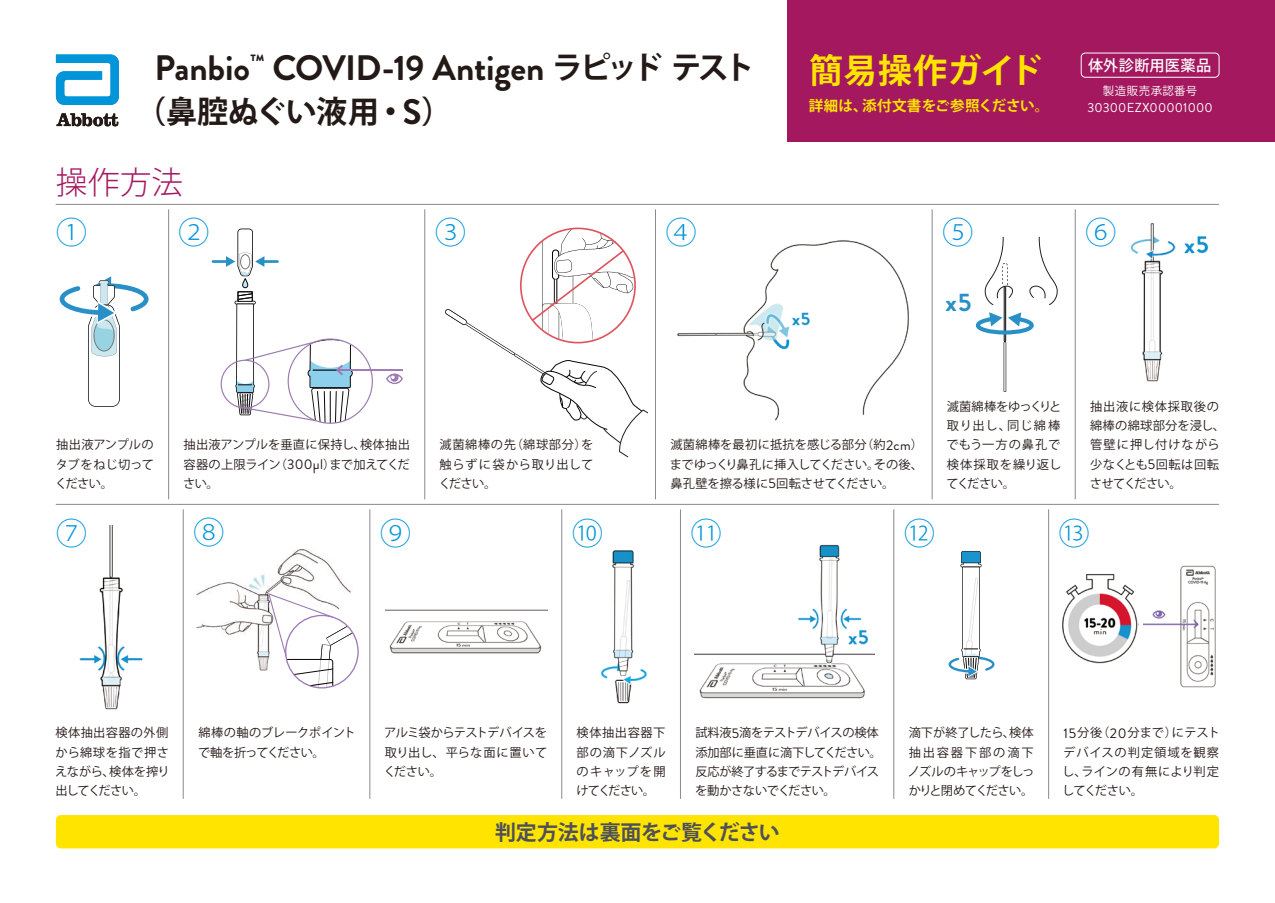
<style>
.page{position:relative;width:1275px;height:903px;background:#fff}
.page>*{position:absolute;margin:0;border:0;box-sizing:border-box;transform-origin:0 0}
.t1{font:700 35.35px "Brandon Grotesque";letter-spacing:-.01em;color:#231916}
.t2{font:700 33.95px "Koz Go Pr 6 N";letter-spacing:.01em;color:#ffe400}
.t3{font:300 31.5px "Koz Go Pr 6 N";color:#0094d8}
.t4{font:300 31.5px "Koz Go Pr 6 N";color:#a3185f}
.t5{font:700 30.97px "Koz Go Pr 6 N";letter-spacing:-.02em;color:#231916}
.t6{font:700 25.38px "Brandon Grotesque";color:#2890c6}
.t7{font:700 21px "Koz Go Pr 6 N";letter-spacing:-.015em;color:#4e515a}
.t8{font:500 15.22px "Koz Go Pr 6 N";letter-spacing:.015em;color:#fff}
.t9{font:700 14.53px "Koz Go Pr 6 N";letter-spacing:.01em;color:#ffe400}
.t10{font:12.95px "Brandon Grotesque";letter-spacing:.015em;color:#fff}
.t11{font:12.25px/19.2px "Koz Go Pr 6 N";letter-spacing:-.01em;color:#231916;text-align:justify}
.t12{font:12.25px/19.2px "Koz Go Pr 6 N";letter-spacing:-.035em;color:#231916}
.t13{font:12.25px/19.2px "Koz Go Pr 6 N";letter-spacing:.04em;color:#231916}
.t14{font:12.25px/19.2px "Koz Go Pr 6 N";letter-spacing:-.03em;color:#231916}
.t15{font:11.38px "Koz Go Pr 6 N";letter-spacing:.045em;color:#fff}
.s1{font-family:"Koz Go Pr 6 N";font-size:30.97px}
.s2{font-family:"Brandon Grotesque";font-size:35.35px}
.s3{font-family:"Brandon Grotesque";font-size:14px}
</style>
<div class="page">
<div style="left:56px;top:815px;width:1163px;height:33px;background:#ffe400;border-radius:5px"></div>
<div style="left:787px;top:0;width:488px;height:142px;background:#a3185f"></div>
<svg style="left:56px;top:55px;width:63px;height:50px"></svg>
<svg style="left:57px;top:113px;width:61px;height:13px"></svg>
<div style="left:1081px;top:53px;width:138px;height:25px;border:1px solid #fff;border-radius:4px"></div>
<img style="left:677px;top:240px;width:232px;height:181px">
<svg style="left:59px;top:276px;width:90px;height:131px"></svg>
<svg style="left:243px;top:279px;width:5px;height:9px"></svg>
<div style="left:242px;top:278px;width:6px;height:10px;border:1px solid #090809;border-radius:3px"></div>
<svg style="left:212px;top:229px;width:67px;height:47px"></svg>
<hr style="left:337px;top:369px;width:66px;height:2px;background:#9d7bb5">
<svg style="left:386px;top:373px;width:17px;height:11px"></svg>
<svg style="left:235px;top:291px;width:118px;height:132px"></svg>
<hr style="left:56px;top:504px;width:1163px;height:1px;background:#878a8e">
<hr style="left:168px;top:209px;width:1px;height:290px;background:#878a8e">
<hr style="left:424px;top:209px;width:1px;height:290px;background:#878a8e">
<hr style="left:655px;top:209px;width:1px;height:290px;background:#878a8e">
<img style="left:196px;top:549px;width:155px;height:122px">
<hr style="left:1075px;top:209px;width:1px;height:290px;background:#878a8e">
<hr style="left:369px;top:509px;width:1px;height:290px;background:#878a8e">
<hr style="left:183px;top:509px;width:1px;height:290px;background:#878a8e">
<hr style="left:680px;top:509px;width:1px;height:290px;background:#878a8e">
<hr style="left:1048px;top:509px;width:1px;height:290px;background:#878a8e">
<hr style="left:893px;top:509px;width:1px;height:290px;background:#878a8e">
<svg style="left:975px;top:236px;width:83px;height:156px"></svg>
<img style="left:1130px;top:223px;width:79px;height:159px">
<img style="left:79px;top:525px;width:64px;height:185px">
<img style="left:601px;top:550px;width:46px;height:154px">
<img style="left:386px;top:609px;width:161px;height:45px">
<img style="left:694px;top:544px;width:181px;height:155px">
<img style="left:1062px;top:574px;width:76px;height:90px">
<img style="left:1143px;top:610px;width:28px;height:16px">
<img style="left:1171px;top:565px;width:45px;height:123px">
<svg style="left:267px;top:592px;width:91px;height:96px"></svg>
<svg style="left:948px;top:551px;width:47px;height:128px"></svg>
<hr style="left:932px;top:209px;width:1px;height:290px;background:#878a8e">
<hr style="left:561px;top:509px;width:1px;height:290px;background:#878a8e">
<hr style="left:56px;top:204px;width:1163px;height:1px;background:#878a8e">
<svg style="left:445px;top:228px;width:202px;height:230px"></svg>
<h1 class="t1" style="left:154px;top:43px;width:602px">Panbio<sup>™</sup> COVID-19 Antigen <span class="s1">ラピッドテスト</span></h1>
<h3 class="t5" style="left:135px;top:94px;width:319px">（鼻腔ぬぐい液用・<span class="s2">S</span>）</h3>
<h3 class="t4" style="left:56px;top:165px;width:128px">操作方法</h3>
<h3 class="t3" style="left:56px;top:215px;width:33px">①</h3>
<h3 class="t3" style="left:178px;top:215px;width:33px">②</h3>
<h3 class="t3" style="left:435px;top:215px;width:33px">③</h3>
<h3 class="t3" style="left:665px;top:215px;width:33px">④</h3>
<h2 class="t2" style="left:809px;top:51px;width:235px">簡易操作ガイド</h2>
<p class="t9" style="left:809px;top:98px;width:242px">詳細は、添付文書をご参照ください。</p>
<p class="t8" style="left:1088px;top:57px;width:125px">体外診断用医薬品</p>
<p class="t15" style="left:1103px;top:85px;width:96px">製造販売承認番号</p>
<p class="t10" style="left:1087px;top:99px;width:127px">30300EZX00001000</p>
<h3 class="t3" style="left:942px;top:215px;width:33px">⑤</h3>
<h3 class="t3" style="left:1085px;top:215px;width:33px">⑥</h3>
<h3 class="t6" style="left:945px;top:285px;width:28px">x5</h3>
<p class="t11" style="left:55px;top:435px;width:100px">抽出液アンプルのタブをねじ切ってください。</p>
<p class="t11" style="left:183px;top:435px;width:228px">抽出液アンプルを垂直に保持し、検体抽出容器の上限ライン（<span class="s3">300µl</span>）まで加えてください。</p>
<p class="t11" style="left:439px;top:435px;width:156px">滅菌綿棒の先（綿球部分）を触らずに袋から取り出してください。</p>
<p class="t11" style="left:670px;top:435px;width:255px">滅菌綿棒を最初に抵抗を感じる部分（約<span class="s3">2cm</span>）までゆっくり鼻孔に挿入してください。その後、鼻孔壁を擦る様に<span class="s3">5</span>回転させてください。</p>
<p class="t11" style="left:946px;top:397px;width:116px">滅菌綿棒をゆっくりと取り出し、同じ綿棒でもう一方の鼻孔で検体採取を繰り返してください。</p>
<p class="t13" style="left:1090px;top:397px;width:137px">抽出液に検体採取後の綿棒の綿球部分を浸し、管壁に押し付けながら少なくとも<span class="s3">5</span>回転は回転させてください。</p>
<h3 class="t3" style="left:193px;top:515px;width:33px">⑧</h3>
<h3 class="t3" style="left:380px;top:516px;width:33px">⑨</h3>
<h3 class="t3" style="left:572px;top:516px;width:33px">⑩</h3>
<h3 class="t3" style="left:56px;top:516px;width:33px">⑦</h3>
<h3 class="t3" style="left:1058px;top:516px;width:33px">⑬</h3>
<h3 class="t3" style="left:690px;top:516px;width:33px">⑪</h3>
<h3 class="t3" style="left:904px;top:516px;width:33px">⑫</h3>
<p class="t11" style="left:384px;top:723px;width:165px">アルミ袋からテストデバイスを取り出し、平らな面に置いてください。</p>
<p class="t12" style="left:695px;top:723px;width:188px">試料液<span class="s3">5</span>滴をテストデバイスの検体添加部に垂直に滴下してください。反応が終了するまでテストデバイスを動かさないでください。</p>
<p class="t11" style="left:55px;top:723px;width:116px">検体抽出容器の外側から綿球を指で押さえながら、検体を搾り出してください。</p>
<p class="t14" style="left:198px;top:723px;width:159px">綿棒の軸のブレークポイントで軸を折ってください。</p>
<p class="t11" style="left:577px;top:723px;width:90px">検体抽出容器下部の滴下ノズルのキャップを開けてください。</p>
<h3 class="t7" style="left:495px;top:820px;width:286px">判定方法は裏面をご覧ください</h3>
<p class="t11" style="left:908px;top:723px;width:128px">滴下が終了したら、検体抽出容器下部の滴下ノズルのキャップをしっかりと閉めてください。</p>
<p class="t11" style="left:1062px;top:723px;width:159px"><span class="s3">15</span>分後（<span class="s3">20</span>分まで）にテストデバイスの判定領域を観察し、ラインの有無により判定してください。</p>
</div>
